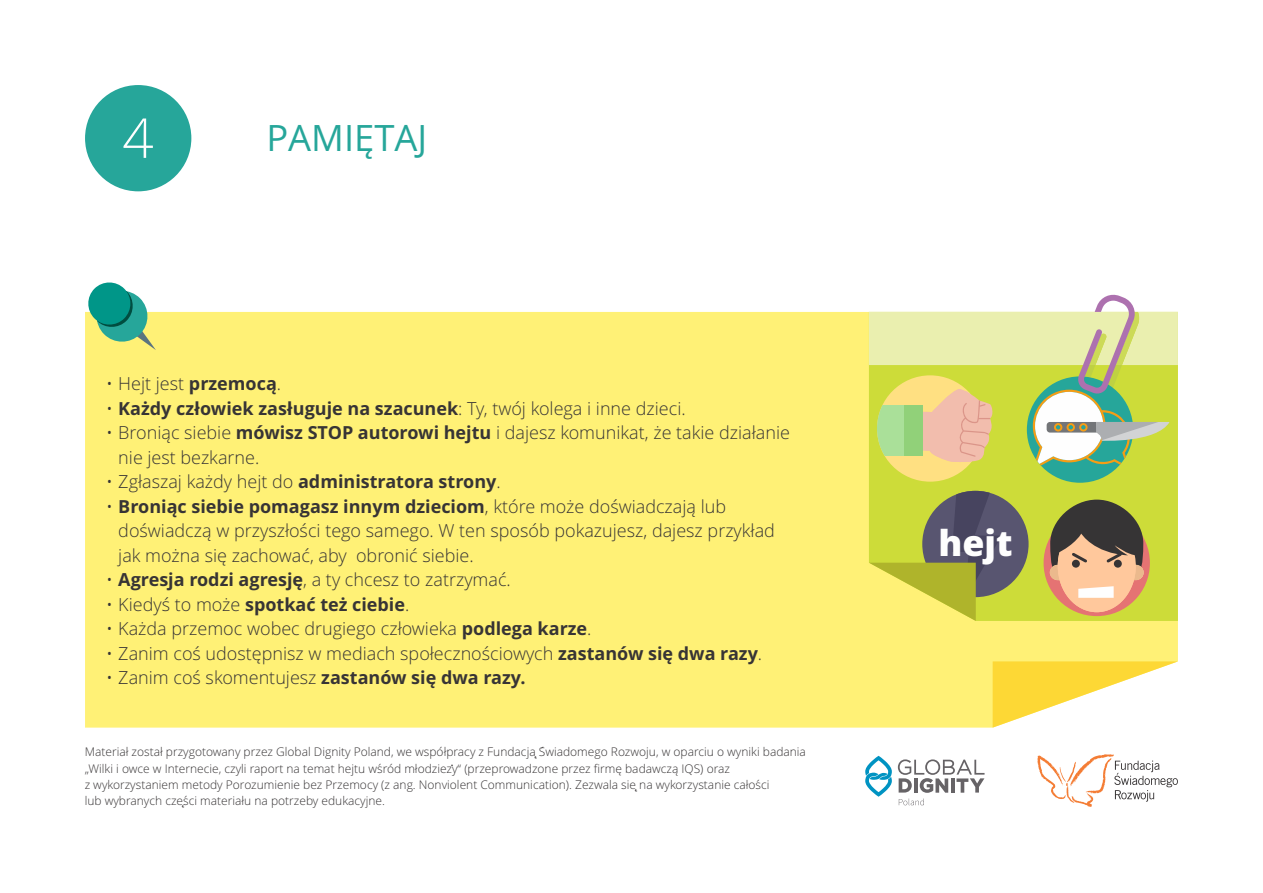
<style>
.page{position:relative;width:1263px;height:893px;background:#fff}
.page>*{position:absolute;margin:0;border:0;box-sizing:border-box;transform-origin:0 0}
.t1{font:300 54.75px "Open Sans";color:#fefefe}
.t2{font:36.3px "Open Sans";color:#26a69a}
.t3{font:800 35.85px "Open Sans";color:#fefefe}
.t4{font:300 18px/24.5px "Open Sans";color:#373435}
.t5{font:700 18px "Open Sans";color:#373435}
.t6{font:300 12px/16.4px "Open Sans";color:#373435}
.s1{font-weight:700}
.s2{font-weight:300}
.s3{font-family:"Arial";font-weight:400}
</style>
<div class="page">
<div style="left:85px;top:312px;width:1093px;height:416px;background:#fff176"></div>
<div style="left:85px;top:85px;width:106px;height:106px;background:#26a69a;border-radius:50%"></div>
<svg style="left:86px;top:282px;width:70px;height:68px"></svg>
<svg style="left:993px;top:661px;width:185px;height:67px"></svg>
<div style="left:869px;top:470px;width:309px;height:151px;background:#cddc39"></div>
<div style="left:1043px;top:510px;width:107px;height:106px;background:#e57373;border-radius:50%"></div>
<svg style="left:1050px;top:500px;width:94px;height:112px;background:#a98d67"></svg>
<div style="left:1027px;top:376px;width:106px;height:107px;background:#26a69a;border-radius:50%"></div>
<div style="left:877px;top:375px;width:106px;height:107px;background:#ffe082;border-radius:50%"></div>
<svg style="left:869px;top:294px;width:309px;height:176px"></svg>
<svg style="left:1037px;top:754px;width:141px;height:53px"></svg>
<svg style="left:865px;top:756px;width:27px;height:41px"></svg>
<svg style="left:898px;top:759px;width:86px;height:46px"></svg>
<div style="left:922px;top:491px;width:106px;height:106px;background:#585570;border-radius:50%"></div>
<svg style="left:869px;top:491px;width:133px;height:130px"></svg>
<h1 class="t1" style="left:122px;top:116px;width:33px">4</h1>
<h2 class="t2" style="left:266px;top:123px;width:162px">PAMIĘTAJ</h2>
<p class="t4" style="left:106px;top:373px;width:176px">• Hejt jest <span class="s1">przemocą</span>.</p>
<p class="t5" style="left:106px;top:401px;width:581px"><span class="s2">•</span> Każdy człowiek zasługuje na szacunek<span class="s2">: Ty, twój kolega i inne dzieci.</span></p>
<p class="t4" style="left:118px;top:422px;width:673px;text-indent:-12px">• Broniąc siebie <span class="s1">mówisz STOP autorowi hejtu</span> i dajesz komunikat, że takie działanie nie jest bezkarne.</p>
<p class="t4" style="left:106px;top:471px;width:396px">• Zgłaszaj każdy hejt do <span class="s1">administratora strony</span>.</p>
<p class="t4" style="left:118px;top:496px;width:658px;text-indent:-12px">• <span class="s1">Broniąc siebie pomagasz innym dzieciom</span>, które może doświadczają lub doświadczą w przyszłości tego samego. W ten sposób pokazujesz, dajesz przykład jak można się zachować, aby obronić siebie.</p>
<p class="t4" style="left:106px;top:569px;width:406px">• <span class="s1">Agresja rodzi agresję</span>, a ty chcesz to zatrzymać.</p>
<p class="t5" style="left:106px;top:597px;width:304px"><span class="s2">• Kiedyś to może</span> spotkać też ciebie<span class="s2">.</span></p>
<p class="t4" style="left:106px;top:618px;width:487px">• Każda przemoc wobec drugiego człowieka <span class="s1">podlega karze</span>.</p>
<p class="t4" style="left:106px;top:643px;width:657px">• Zanim coś udostępnisz w mediach społecznościowych <span class="s1">zastanów się dwa razy</span>.</p>
<p class="t4" style="left:106px;top:667px;width:421px">• Zanim coś skomentujesz <span class="s1">zastanów się dwa razy.</span></p>
<p class="t6" style="left:85px;top:745px;width:723px">Materiał został przygotowany przez Global Dignity Poland, we współpracy z Fundacja <span class="s3">̨</span>Świadomego Rozwoju, w oparciu o wyniki badania „Wilki i owce w Internecie, czyli raport na temat hejtu wśród młodziezy<span class="s3">̇</span> “ (przeprowadzone przez firmę badawczą IQS) oraz<br>z wykorzystaniem metody Porozumienie bez Przemocy (z ang. Nonviolent Communication). Zezwala sie <span class="s3">̨</span>na wykorzystanie całości<br>lub wybranych czes<span class="s3">̨</span> ́ci materiału na potrzeby edukacyjne.</p>
<h3 class="t3" style="left:938px;top:529px;width:76px">hejt</h3>
</div>
